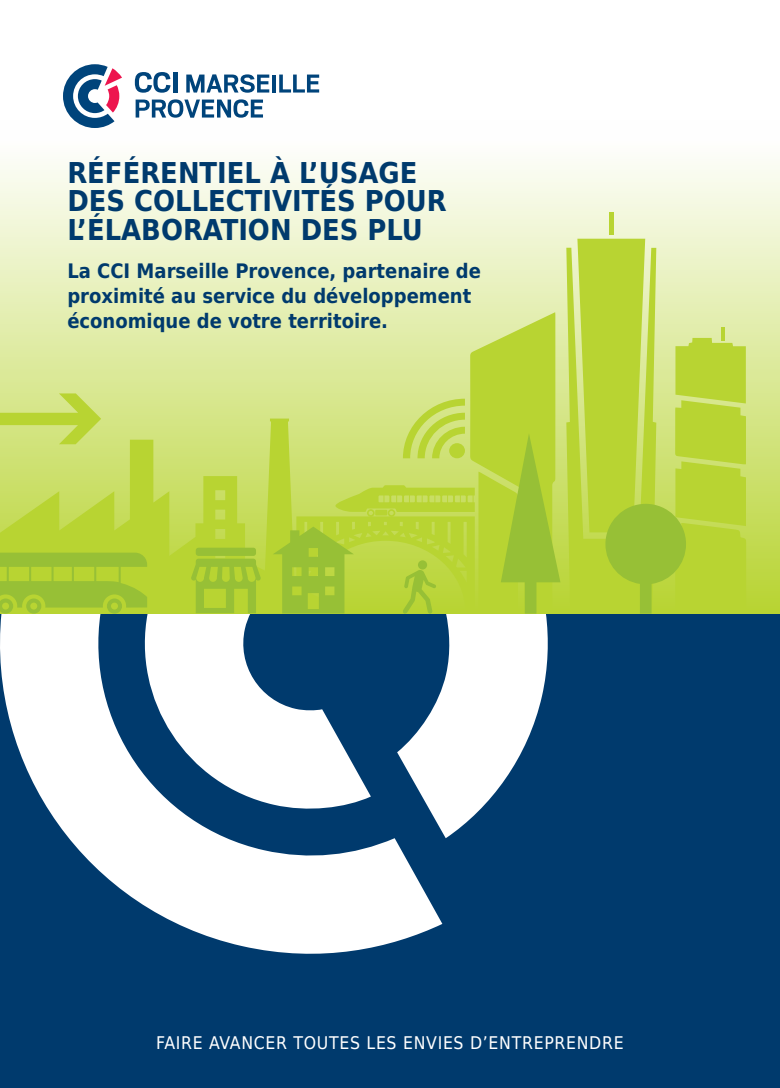
<style>
.page{position:relative;width:780px;height:1088px;background:#fff}
.page>*{position:absolute;margin:0;border:0;box-sizing:border-box;transform-origin:0 0}
.t1{font:700 28.75px/28.8px "DejaVu Sans Condensed";color:#003a6d}
.t2{font:700 20px/25.2px "DejaVu Sans Condensed";color:#003a6d}
.t3{font:17.5px "DejaVu Sans Condensed";letter-spacing:.04em;color:#fff}
</style>
<div class="page">
<div style="left:0;top:612px;width:780px;height:476px;background:#003a6d"></div>
<svg style="left:0;top:614px;width:442px;height:340px;fill:#fff"></svg>
<svg style="left:131px;top:614px;width:240px;height:198px;fill:#fff"></svg>
<svg style="left:397px;top:614px;width:151px;height:224px;fill:#fff"></svg>
<div style="left:0;top:120px;width:779px;height:494px;background:linear-gradient(to bottom,#fff,#b8d432)"></div>
<div style="left:609px;top:213px;width:5px;height:22px;background:#b8d432"></div>
<svg style="left:566px;top:239px;width:180px;height:375px;background:#c0d851"></svg>
<svg style="left:169px;top:419px;width:104px;height:194px;background:#c4db58"></svg>
<svg style="left:273px;top:312px;width:287px;height:302px;background:#c2da5b"></svg>
<div style="left:449px;top:443px;width:16px;height:15px;background:#b8d432;border-radius:50%"></div>
<svg style="left:0;top:393px;width:169px;height:221px;background:#bdd750"></svg>
<div style="left:196px;top:548px;width:60px;height:8px;background:#97c036;border-radius:3px"></div>
<svg style="left:191px;top:559px;width:70px;height:54px;background:#a6c934"></svg>
<svg style="left:135px;top:72px;width:35px;height:21px"></svg>
<hr style="left:173px;top:72px;width:4px;height:21px;background:#00447b">
<svg style="left:186px;top:74px;width:83px;height:19px"></svg>
<hr style="left:272px;top:75px;width:4px;height:18px;background:#00447b">
<svg style="left:279px;top:75px;width:40px;height:18px"></svg>
<svg style="left:136px;top:99px;width:127px;height:19px"></svg>
<svg style="left:63px;top:64px;width:59px;height:64px"></svg>
<h1 class="t1" style="left:67px;top:157px;width:381px">RÉFÉRENTIEL à L’USAGE<br>DES COLLECTIVITÉS POUR<br>L’ÉLABORATION DES PLU</h1>
<p class="t2" style="left:67px;top:258px;width:415px">La CCI Marseille Provence, partenaire de proximité au service du développement économique de votre territoire.</p>
<p class="t3" style="left:156px;top:1028px;width:469px">FAIRE AVANCER TOUTES LES ENVIES D’ENTREPRENDRE</p>
</div>
